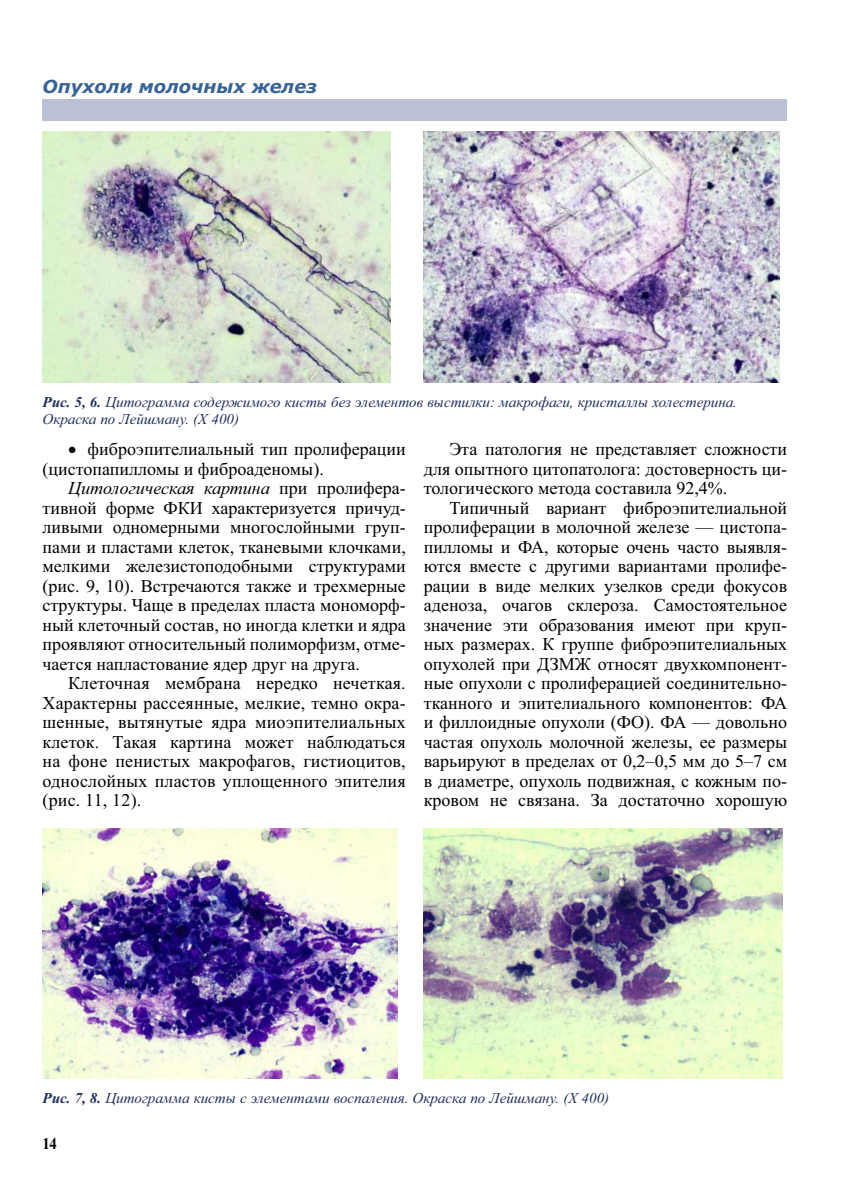
<style>
.page{position:relative;width:851px;height:1191px;background:#fff}
.page>*{position:absolute;margin:0;border:0;box-sizing:border-box;transform-origin:0 0}
.t1{font:18px/19.5px "Times New Roman";color:#000;text-align:justify}
.t2{font:italic 700 18px "Verdana";color:#376397}
.t3{font:700 16.5px "Times New Roman";color:#000;scale:.9 1}
.t4{font:italic 15px/17.2px "Times New Roman";color:#1b2c5d}
.s1{font-weight:700}
.s2{font-style:italic}
</style>
<div class="page">
<div style="left:43px;top:99px;width:744px;height:21px;background:#bac0d6"></div>
<img style="left:43px;top:132px;width:347px;height:250px">
<img style="left:43px;top:828px;width:354px;height:250px">
<img style="left:424px;top:132px;width:355px;height:250px">
<img style="left:424px;top:828px;width:358px;height:250px">
<p class="t2" style="left:43px;top:80px;width:276px">Опухоли молочных желез</p>
<p class="t4" style="left:43px;top:394px;width:696px"><span class="s1">Рис. 5, 6.</span> Цитограмма содержимого кисты без элементов выстилки: макрофаги, кристаллы холестерина.<br>Окраска по Лейшману. (Х 400)</p>
<p class="t1" style="left:43px;top:441px;width:365px;text-indent:26px">• фиброэпителиальный тип пролиферации (цистопапилломы и фиброаденомы).</p>
<p class="t1" style="left:43px;top:480px;width:365px;text-indent:26px"><span class="s2">Цитологическая картина</span> при пролифера&shy;тивной форме ФКИ характеризуется причуд&shy;ливыми одномерными многослойными груп&shy;пами и пластами клеток, тканевыми клочками, мелкими железистоподобными структурами (рис. 9, 10). Встречаются также и трехмерные структуры. Чаще в пределах пласта мономорф&shy;ный клеточный состав, но иногда клетки и ядра проявляют относительный полиморфизм, отме&shy;чается напластование ядер друг на друга.</p>
<p class="t1" style="left:43px;top:675px;width:365px;text-indent:26px">Клеточная мембрана нередко нечеткая.<br>Характерны рассеянные, мелкие, темно окра&shy;шенные, вытянутые ядра миоэпителиальных клеток. Такая картина может наблюдаться на фоне пенистых макрофагов, гистиоцитов, однослойных пластов уплощенного эпителия (рис. 11, 12).</p>
<p class="t1" style="left:424px;top:441px;width:365px;text-indent:26px">Эта патология не представляет сложности для опытного цитопатолога: достоверность ци&shy;тологического метода составила 92,4%.</p>
<p class="t1" style="left:424px;top:499px;width:365px;text-indent:26px">Типичный вариант фиброэпителиальной пролиферации в молочной железе — цистопа&shy;пилломы и ФА, которые очень часто выявля&shy;ются вместе с другими вариантами пролифе&shy;рации в виде мелких узелков среди фокусов аденоза, очагов склероза. Самостоятельное значение эти образования имеют при круп&shy;ных размерах. К группе фиброэпителиальных опухолей при ДЗМЖ относят двухкомпонент&shy;ные опухоли с пролиферацией соединительно&shy;тканного и эпителиального компонентов: ФА и филлоидные опухоли (ФО). ФА — довольно частая опухоль молочной железы, ее размеры варьируют в пределах от 0,2–0,5 мм до 5–7 см в диаметре, опухоль подвижная, с кожным по&shy;кровом не связана. За достаточно хорошую</p>
<p class="t4" style="left:43px;top:1091px;width:568px"><span class="s1">Рис. 7, 8.</span> Цитограмма кисты с элементами воспаления. Окраска по Лейшману. (Х 400)</p>
<p class="t3" style="left:43px;top:1137px;width:18px">14</p>
</div>
